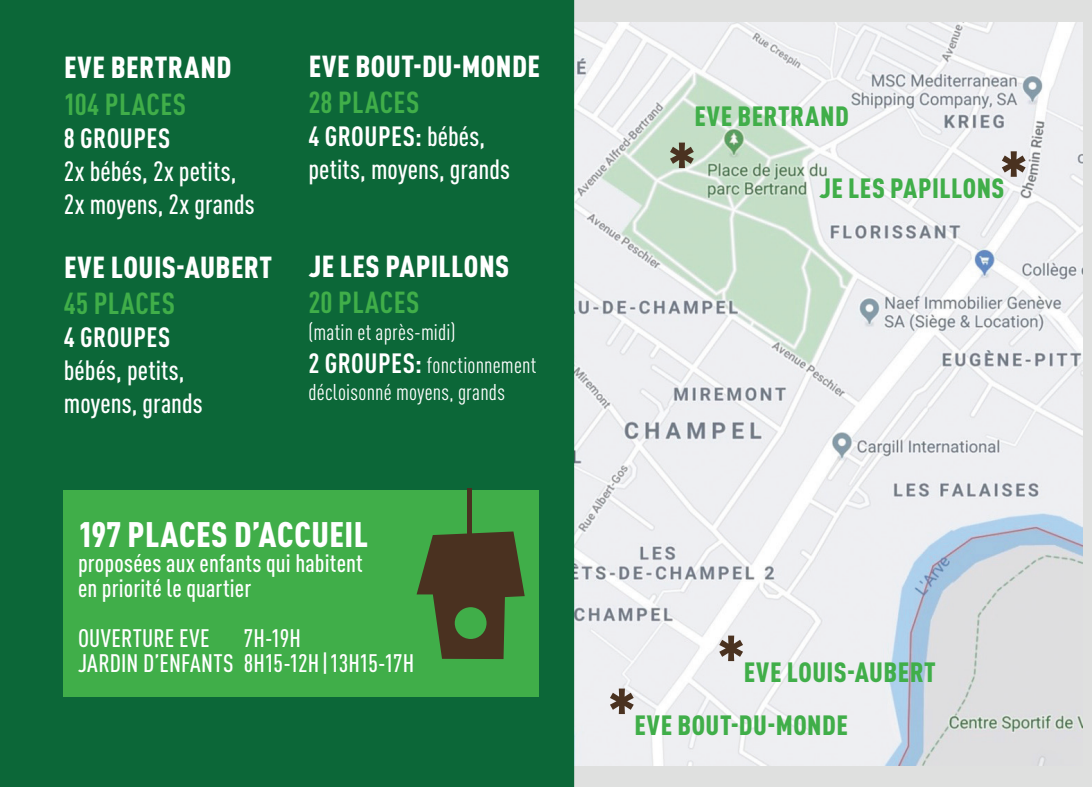
<style>
.page{position:relative;width:1092px;height:787px;background:#fff}
.page>*{position:absolute;margin:0;border:0;box-sizing:border-box;transform-origin:0 0}
.t1{font:900 condensed 65px "DIN Pro";color:#4a3220}
.t2{font:900 condensed 35px "DIN Pro";letter-spacing:.01em;color:#fff}
.t3{font:900 condensed 30px "DIN Pro";letter-spacing:.015em;color:#fff}
.t4{font:700 condensed 30px "DIN Pro";letter-spacing:.015em;color:#40ae49}
.t5{font:500 condensed 27.5px/33px "DIN Pro";letter-spacing:.005em;color:#fff}
.t6{font:900 condensed 27.5px "DIN Pro";letter-spacing:.02em;color:#40ae49}
.t7{font:700 condensed 27.5px "DIN Pro";letter-spacing:.02em;color:#fff}
.t8{font:500 condensed 25px/25px "DIN Pro";letter-spacing:.005em;color:#fff}
.t9{font:condensed 22.5px/33px "DIN Pro";letter-spacing:.01em;color:#fff}
.s1{font-weight:700}
.s2{font-weight:700;font-size:27.5px}
</style>
<div class="page">
<div style="left:0;top:0;width:574px;height:787px;background:#0c6738"></div>
<div style="left:574px;top:0;width:517px;height:787px;background:#dadbda"></div>
<img style="left:574px;top:23px;width:508px;height:742px">
<div style="left:64px;top:490px;width:475px;height:206px;background:#40ae49"></div>
<svg style="left:416px;top:531px;width:108px;height:128px"></svg>
<div style="left:467px;top:489px;width:5px;height:50px;background:#4a3120"></div>
<p class="t3" style="left:64px;top:43px;width:169px">EVE BERTRAND</p>
<p class="t4" style="left:64px;top:82px;width:124px">104 PLACES</p>
<p class="t7" style="left:64px;top:117px;width:108px">8 GROUPES</p>
<p class="t5" style="left:64px;top:152px;width:192px">2x bébés, 2x petits,<br>2x moyens, 2x grands</p>
<p class="t3" style="left:64px;top:244px;width:210px">EVE LOUIS-AUBERT</p>
<p class="t4" style="left:64px;top:281px;width:113px">45 PLACES</p>
<p class="t7" style="left:64px;top:316px;width:108px">4 GROUPES</p>
<p class="t5" style="left:64px;top:351px;width:140px">bébés, petits, moyens, grands</p>
<p class="t3" style="left:309px;top:43px;width:233px">EVE BOUT-DU-MONDE</p>
<p class="t4" style="left:308px;top:80px;width:112px">28 PLACES</p>
<p class="t5" style="left:308px;top:118px;width:203px"><span class="s1">4 GROUPES:</span> bébés, petits, moyens, grands</p>
<p class="t3" style="left:309px;top:243px;width:202px">JE LES PAPILLONS</p>
<p class="t4" style="left:308px;top:279px;width:112px">20 PLACES</p>
<p class="t9" style="left:308px;top:314px;width:229px">(matin et après-midi)<br><span class="s2">2 GROUPES:</span> fonctionnement</p>
<p class="t9" style="left:308px;top:374px;width:198px">décloisonné moyens, grands</p>
<h2 class="t2" style="left:78px;top:507px;width:291px">197 PLACES D’ACCUEIL</h2>
<p class="t8" style="left:78px;top:548px;width:286px">proposées aux enfants qui habitent en priorité le quartier</p>
<p class="t8" style="left:78px;top:623px;width:133px">OUVERTURE EVE</p>
<p class="t8" style="left:78px;top:623px;width:338px;text-indent:166px">7H-19H<br>JARDIN D’ENFANTS 8H15-12H |13H15-17H</p>
<p class="t6" style="left:694px;top:95px;width:156px">EVE BERTRAND</p>
<h1 class="t1" style="left:667px;top:115px;width:30px">*</h1>
<h1 class="t1" style="left:999px;top:124px;width:30px">*</h1>
<p class="t6" style="left:819px;top:166px;width:186px">JE LES PAPILLONS</p>
<h1 class="t1" style="left:716px;top:608px;width:30px">*</h1>
<p class="t6" style="left:743px;top:650px;width:194px">EVE LOUIS-AUBERT</p>
<h1 class="t1" style="left:607px;top:661px;width:30px">*</h1>
<p class="t6" style="left:634px;top:703px;width:215px">EVE BOUT-DU-MONDE</p>
</div>
